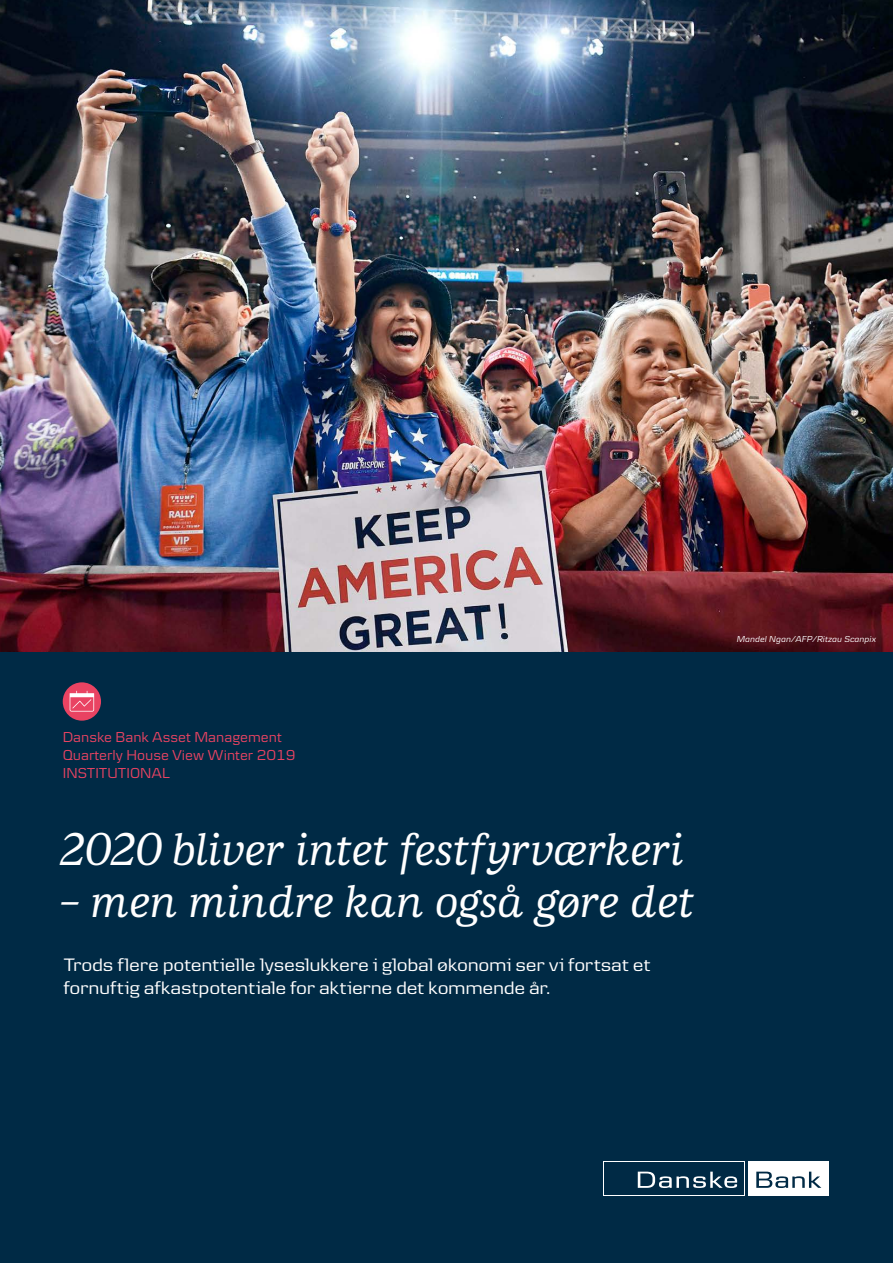
<style>
.page{position:relative;width:893px;height:1263px;background:#002a45}
.page>*{position:absolute;margin:0;border:0;box-sizing:border-box;transform-origin:0 0}
.t1{font:italic 500 48px "Danske Human";letter-spacing:-.005em;color:#fff}
.t2{font:18.75px/22.5px "Danske Headline";letter-spacing:.02em;color:#fff}
.t3{font:15px/18px "Danske Textv 2";color:#e94362}
.t4{font:italic 9px "Danske Textv 2";letter-spacing:.01em;color:#fff}
</style>
<div class="page">
<div style="left:748px;top:1162px;width:81px;height:34px;background:#fff"></div>
<svg style="left:604px;top:1162px;width:141px;height:34px"></svg>
<div style="left:605px;top:1162px;width:139px;height:33px;background:#002a45"></div>
<svg style="left:638px;top:1171px;width:99px;height:17px"></svg>
<svg style="left:756px;top:1171px;width:65px;height:17px"></svg>
<div style="left:63px;top:682px;width:38px;height:39px;background:#e94362;border-radius:50%"></div>
<svg style="left:70px;top:691px;width:24px;height:21px"></svg>
<img style="left:0;top:0;width:893px;height:651px">
<p class="t3" style="left:63px;top:728px;width:234px">Danske Bank Asset Management<br>Quarterly House View Winter 2019<br>INSTITUTIONAL</p>
<h1 class="t1" style="left:59px;top:822px;width:626px">2020 bliver intet festfyrværkeri</h1>
<h1 class="t1" style="left:59px;top:875px;width:637px">– men mindre kan også gøre det</h1>
<p class="t2" style="left:64px;top:953px;width:588px">Trods flere potentielle lyseslukkere i global økonomi ser vi fortsat et fornuftig afkastpotentiale for aktierne det kommende år.</p>
<p class="t4" style="left:737px;top:634px;width:141px">Mandel Ngan/AFP/Ritzau Scanpix</p>
</div>
